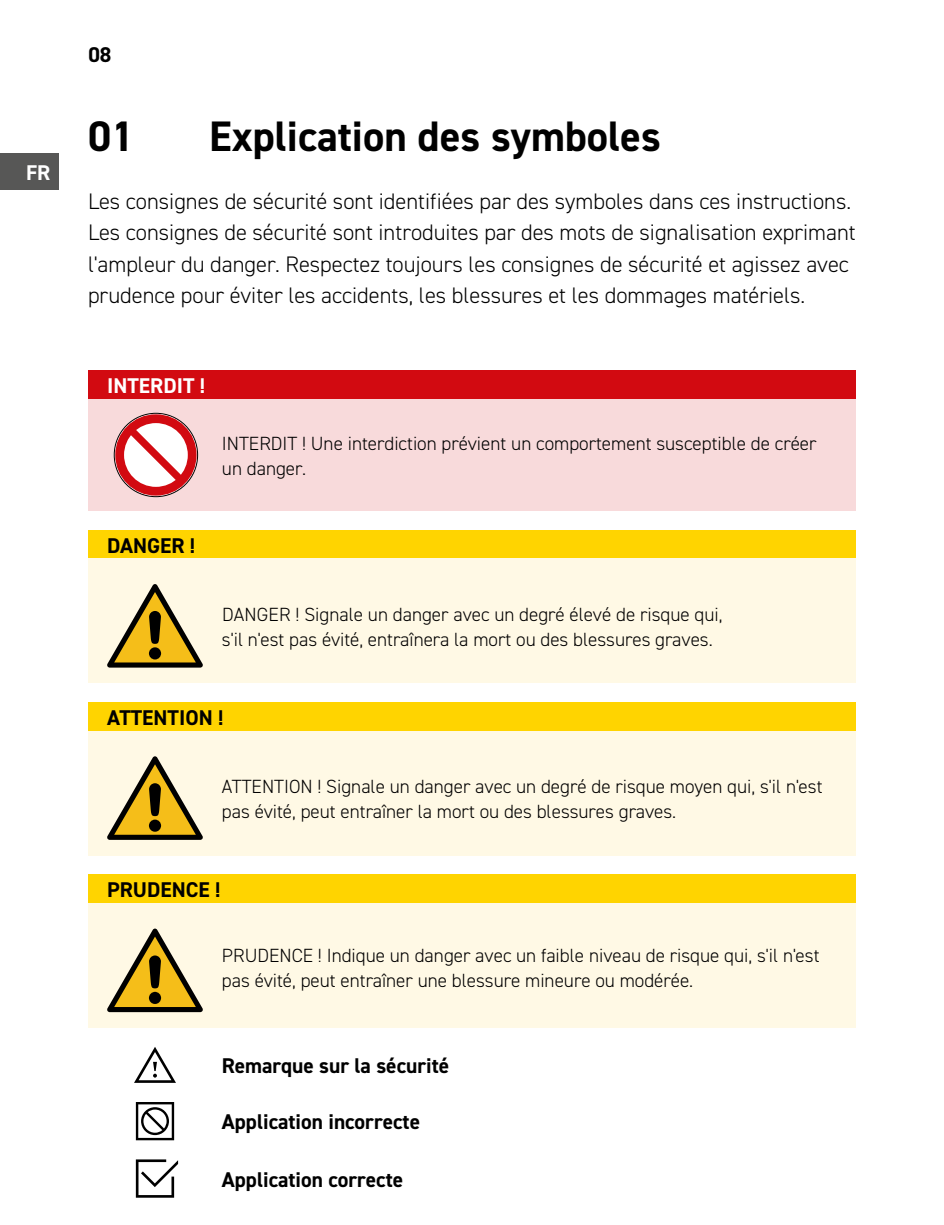
<style>
.page{position:relative;width:944px;height:1225px;background:#fff}
.page>*{position:absolute;margin:0;border:0;box-sizing:border-box;transform-origin:0 0}
.t1{font:700 42.75px "DIN2014";color:#000}
.t2{font:300 22.5px/31.5px "DIN2014";color:#000}
.t3{font:700 21.38px "DIN2014";color:#000}
.t4{font:700 21.38px "DIN2014";color:#fff}
.t5{font:300 19.12px/24.8px "DIN2014";color:#000}
</style>
<div class="page">
<div style="left:88px;top:530px;width:768px;height:28px;background:#ffd400"></div>
<div style="left:88px;top:558px;width:768px;height:125px;background:#fff9e5"></div>
<svg style="left:107px;top:584px;width:96px;height:83px"></svg>
<div style="left:88px;top:702px;width:768px;height:29px;background:#ffd400"></div>
<div style="left:88px;top:731px;width:768px;height:124px;background:#fff9e5"></div>
<svg style="left:107px;top:756px;width:96px;height:84px"></svg>
<div style="left:88px;top:874px;width:768px;height:29px;background:#ffd400"></div>
<div style="left:88px;top:903px;width:768px;height:124px;background:#fff9e5"></div>
<svg style="left:107px;top:928px;width:96px;height:84px"></svg>
<svg style="left:134px;top:1047px;width:42px;height:35px"></svg>
<svg style="left:136px;top:1159px;width:42px;height:38px"></svg>
<svg style="left:136px;top:1102px;width:38px;height:38px"></svg>
<div style="left:88px;top:370px;width:768px;height:29px;background:#d20a11"></div>
<div style="left:88px;top:399px;width:768px;height:112px;background:#f8dadb"></div>
<div style="left:115px;top:414px;width:82px;height:81px;border:9px solid #d20a11;border-radius:50%"></div>
<svg style="left:119px;top:418px;width:74px;height:73px;background:#e8989a"></svg>
<div style="left:0;top:153px;width:59px;height:37px;background:#575756"></div>
<p class="t4" style="left:26px;top:158px;width:26px">FR</p>
<p class="t3" style="left:88px;top:40px;width:25px">08</p>
<h1 class="t1" style="left:88px;top:108px;width:48px">01</h1>
<h1 class="t1" style="left:209px;top:108px;width:453px">Explication des symboles</h1>
<p class="t2" style="left:88px;top:185px;width:769px">Les consignes de sécurité sont identifiées par des symboles dans ces instructions.<br>Les consignes de sécurité sont introduites par des mots de signalisation exprimant l'ampleur du danger. Respectez toujours les consignes de sécurité et agissez avec prudence pour éviter les accidents, les blessures et les dommages matériels.</p>
<p class="t4" style="left:107px;top:371px;width:100px">INTERDIT !</p>
<p class="t5" style="left:222px;top:431px;width:596px">INTERDIT ! Une interdiction prévient un comportement susceptible de créer un danger.</p>
<p class="t3" style="left:107px;top:531px;width:90px">DANGER !</p>
<p class="t5" style="left:222px;top:602px;width:502px">DANGER ! Signale un danger avec un degré élevé de risque qui, s'il n'est pas évité, entraînera la mort ou des blessures graves.</p>
<p class="t3" style="left:107px;top:703px;width:118px">ATTENTION !</p>
<p class="t5" style="left:222px;top:774px;width:602px">ATTENTION ! Signale un danger avec un degré de risque moyen qui, s'il n'est pas évité, peut entraîner la mort ou des blessures graves.</p>
<p class="t3" style="left:107px;top:875px;width:115px">PRUDENCE !</p>
<p class="t5" style="left:222px;top:943px;width:599px">PRUDENCE ! Indique un danger avec un faible niveau de risque qui, s'il n'est pas évité, peut entraîner une blessure mineure ou modérée.</p>
<p class="t3" style="left:222px;top:1051px;width:229px">Remarque sur la sécurité</p>
<p class="t3" style="left:222px;top:1107px;width:200px">Application incorrecte</p>
<p class="t3" style="left:222px;top:1165px;width:183px">Application correcte</p>
</div>
